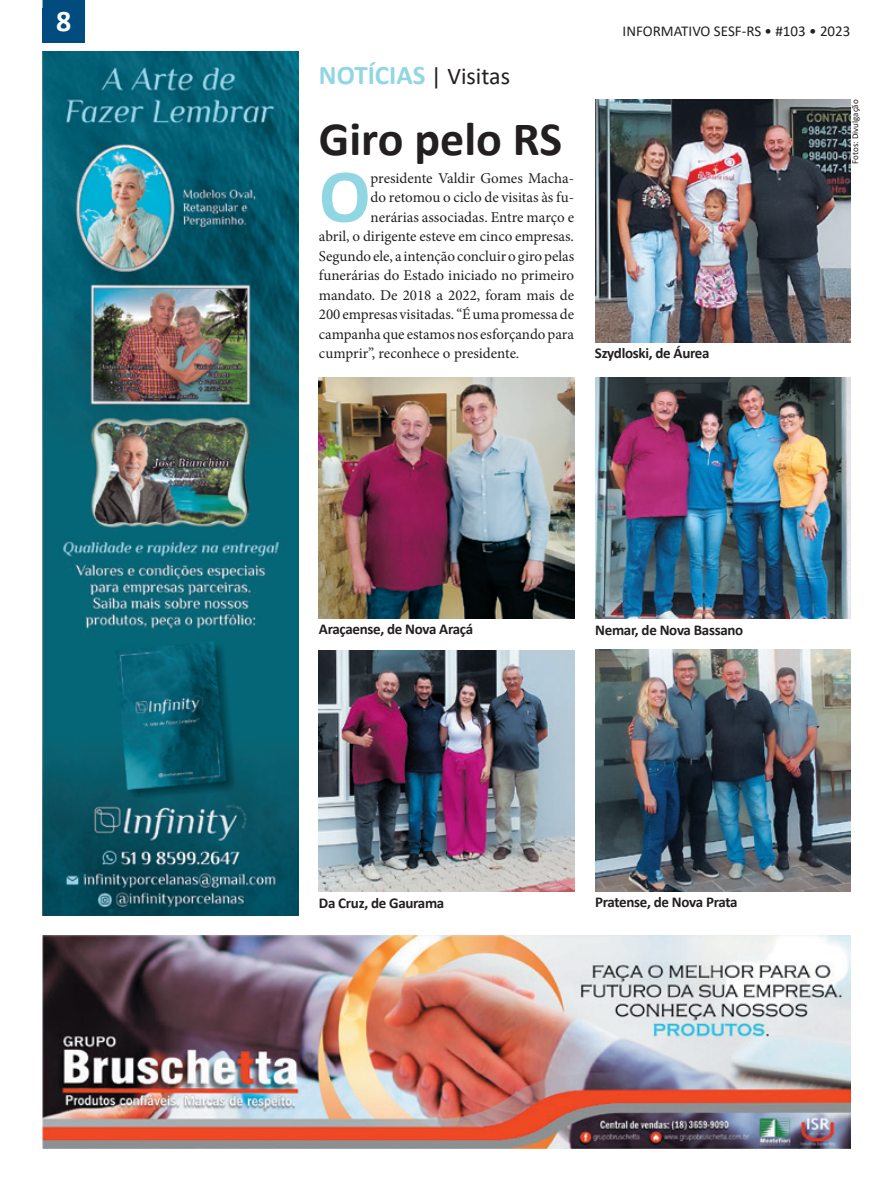
<style>
.page{position:relative;width:893px;height:1191px;background:#fff}
.page>*{position:absolute;margin:0;border:0;box-sizing:border-box;transform-origin:0 0}
._09__Textos{font:700 76.5px "Calibri";color:#91d6e3}
._09__Textos-2{font:700 48px "Calibri";color:#231f20}
._09__Textos-3{font:700 30px "Calibri";color:#fff}
._09__Textos-4{font:700 27px "Calibri";color:#91d6e3}
._09__Textos-5{font:15px "Minion Pro";color:#231f20}
._09__Textos-6{font:700 15px "Calibri";letter-spacing:-.02em;color:#231f20}
.t1{font:15px "Calibri";color:#231f20}
._09__Textos-7{font:9px "Calibri";color:#231f20}
.s1{font-weight:400;font-size:24px;color:#231f20}
</style>
<div class="page">
<img style="left:319px;top:377px;width:255px;height:242px">
<img style="left:595px;top:650px;width:256px;height:241px">
<img style="left:319px;top:650px;width:255px;height:241px">
<img style="left:595px;top:377px;width:256px;height:242px">
<img style="left:596px;top:99px;width:254px;height:243px">
<svg style="left:43px;top:0;width:42px;height:9px"></svg>
<div style="left:43px;top:9px;width:42px;height:34px;background:#014c7e"></div>
<img style="left:43px;top:51px;width:255px;height:865px">
<img style="left:43px;top:935px;width:807px;height:213px">
<p class="_09__Textos-3" style="left:56px;top:0;width:17px">8</p>
<p class="_09__Textos-4" style="left:319px;top:56px;width:193px">NOTÍCIAS <span class="s1">| Visitas</span></p>
<p class="_09__Textos-2" style="left:319px;top:105px;width:245px">Giro pelo RS</p>
<p class="_09__Textos" style="left:319px;top:142px;width:53px">O</p>
<p class="_09__Textos-5" style="left:371px;top:168px;width:205px">presidente Valdir Gomes Macha-</p>
<p class="_09__Textos-5" style="left:371px;top:187px;width:205px">do retomou o ciclo de visitas às fu-</p>
<p class="_09__Textos-5" style="left:371px;top:207px;width:205px">nerárias associadas. Entre março e</p>
<p class="_09__Textos-5" style="left:319px;top:226px;width:257px">abril, o dirigente esteve em cinco empresas.</p>
<p class="_09__Textos-5" style="left:319px;top:246px;width:257px">Segundo ele, a intenção concluir o giro pelas</p>
<p class="_09__Textos-5" style="left:319px;top:265px;width:257px">funerárias do Estado iniciado no primeiro</p>
<p class="_09__Textos-5" style="left:319px;top:285px;width:257px">mandato. De 2018 a 2022, foram mais de</p>
<p class="_09__Textos-5" style="left:319px;top:304px;width:257px">200 empresas visitadas. “É uma promessa de</p>
<p class="_09__Textos-5" style="left:319px;top:324px;width:257px">campanha que estamos nos esforçando para</p>
<p class="_09__Textos-5" style="left:319px;top:343px;width:202px">cumprir”, reconhece o presidente.</p>
<p class="t1" style="left:623px;top:20px;width:229px">INFORMATIVO SESF-RS • #103 • 2023</p>
<p class="_09__Textos-6" style="left:595px;top:343px;width:116px">Szydloski, de Áurea</p>
<p class="_09__Textos-7" style="left:849px;top:164px;width:66px;rotate:-90deg">Fotos: Divulgação</p>
<p class="_09__Textos-6" style="left:319px;top:618px;width:156px">Araçaense, de Nova Araçá</p>
<p class="_09__Textos-6" style="left:319px;top:892px;width:127px">Da Cruz, de Gaurama</p>
<p class="_09__Textos-6" style="left:595px;top:619px;width:150px">Nemar, de Nova Bassano</p>
<p class="_09__Textos-6" style="left:595px;top:891px;width:144px">Pratense, de Nova Prata</p>
</div>
